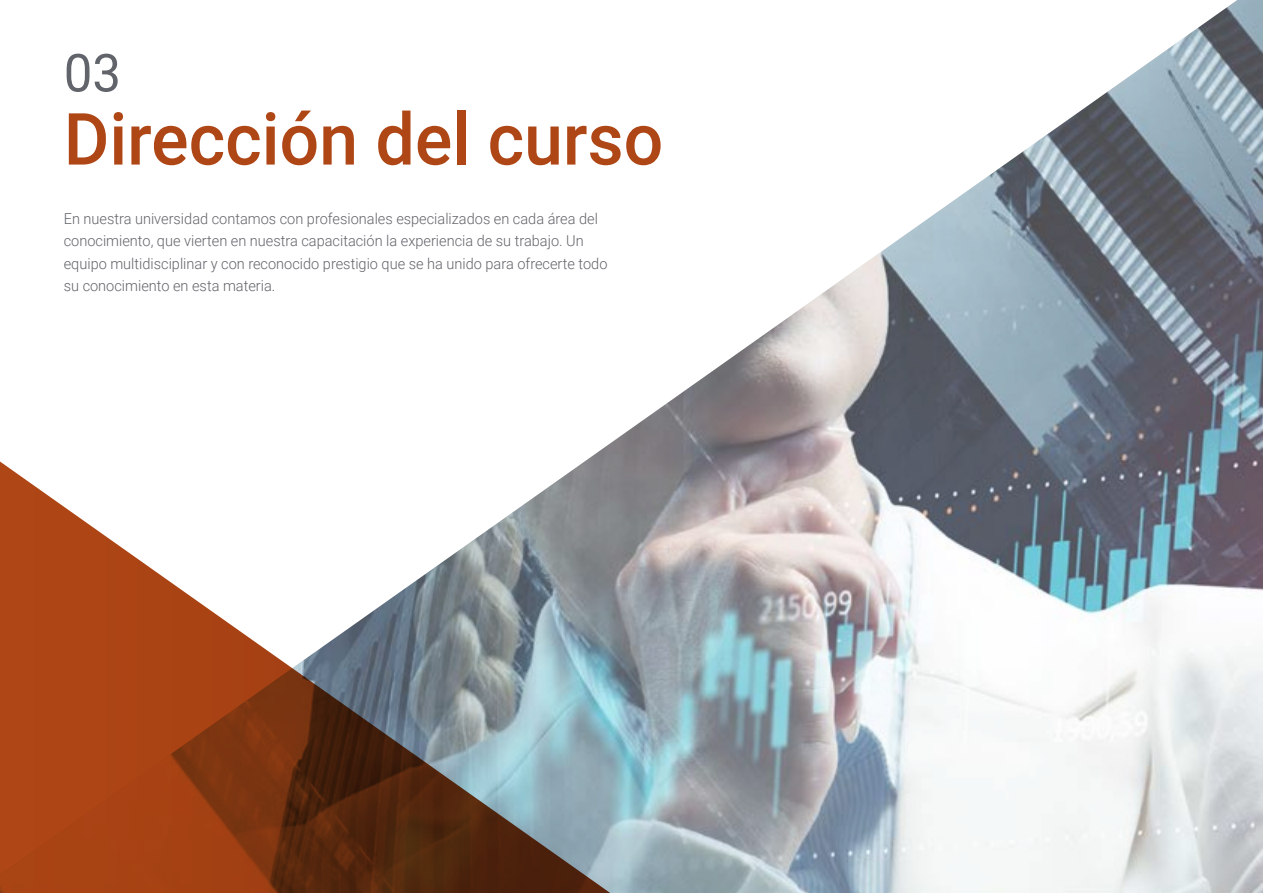
<style>
.page{position:relative;width:1263px;height:893px;background:#fff}
.page>*{position:absolute;margin:0;border:0;box-sizing:border-box;transform-origin:0 0}
.t1{font:500 72px "Roboto";color:#ae4615}
.t2{font:52.5px "Roboto";color:#61646a}
.t3{font:300 15px/22.5px "Roboto";color:#61646a}
</style>
<div class="page">
<img style="left:606px;top:0;width:657px;height:893px">
<svg style="left:0;top:446px;width:640px;height:447px"></svg>
<h2 class="t2" style="left:64px;top:36px;width:59px">03</h2>
<h1 class="t1" style="left:64px;top:89px;width:601px">Dirección del curso</h1>
<p class="t3" style="left:64px;top:207px;width:545px">En nuestra universidad contamos con profesionales especializados en cada área del conocimiento, que vierten en nuestra capacitación la experiencia de su trabajo. Un equipo multidisciplinar y con reconocido prestigio que se ha unido para ofrecerte todo su conocimiento en esta materia.</p>
</div>
